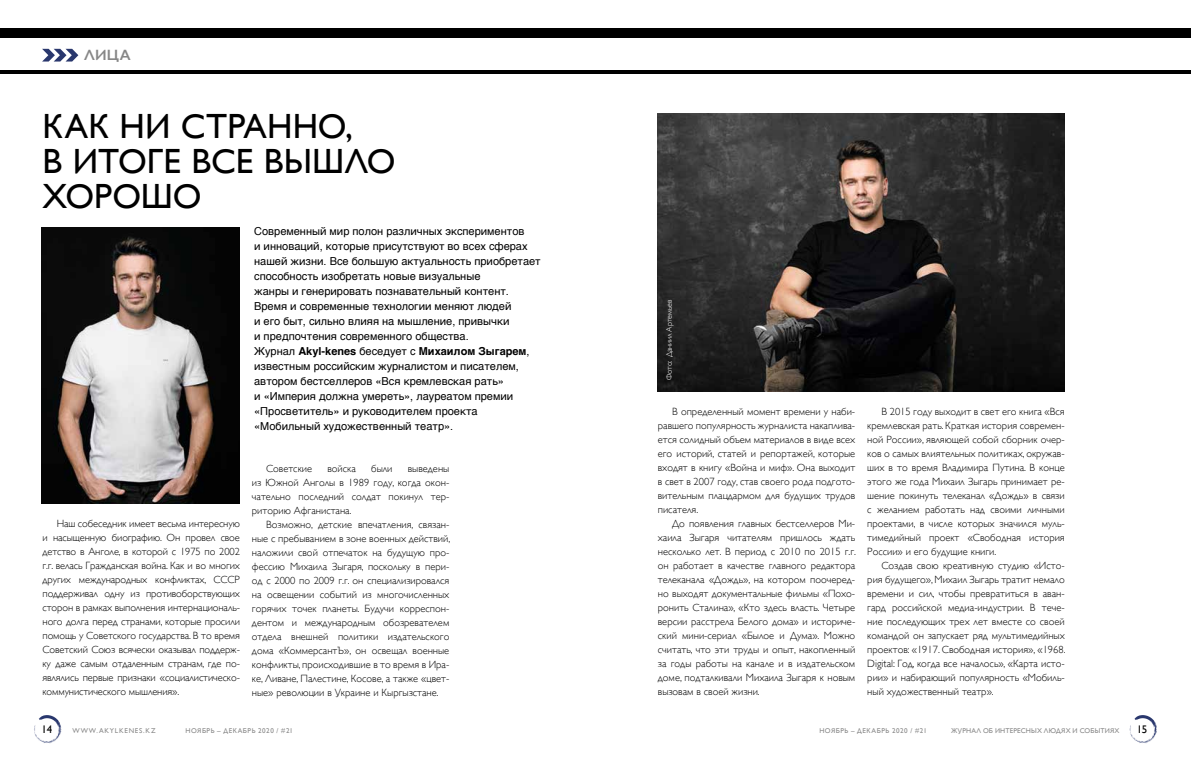
<style>
.page{position:relative;width:1191px;height:774px;background:#fff}
.page>*{position:absolute;margin:0;border:0;box-sizing:border-box;transform-origin:0 0}
.t1{font:35px/35px "Gill Sans";letter-spacing:-.005em;color:#000}
.t2{font:600 15px "Gill Sans";color:#878787}
.t3{font:11px/15px "Helvetica";color:#000}
.t4{font:11px "Gill Sans";color:#000}
.t5{font:300 10.5px/14px "Gill Sans";color:#000;text-align:justify}
.t6{font:300 8px "Gill Sans";letter-spacing:-.015em;color:#fff}
.t7{font:7px "Gill Sans";letter-spacing:.07em;color:#878787}
.t8{font:7px "Gill Sans";letter-spacing:.02em;color:#878787}
.t9{font:7px "Gill Sans";letter-spacing:.11em;color:#878787}
.s1{font-weight:700}
</style>
<div class="page">
<svg style="left:34px;top:715px;width:28px;height:28px"></svg>
<svg style="left:1129px;top:715px;width:28px;height:28px"></svg>
<div style="left:0;top:29px;width:595px;height:9px;background:#000"></div>
<hr style="left:0;top:70px;width:595px;height:4px;background:#000">
<svg style="left:42px;top:49px;width:36px;height:13px"></svg>
<div style="left:596px;top:29px;width:595px;height:9px;background:#000"></div>
<hr style="left:596px;top:70px;width:595px;height:4px;background:#000">
<img style="left:42px;top:228px;width:198px;height:275px">
<img style="left:657px;top:113px;width:407px;height:278px">
<h2 class="t2" style="left:84px;top:46px;width:48px">ЛИЦА</h2>
<h1 class="t1" style="left:43px;top:108px;width:355px">КАК НИ СТРАННО,<br>В ИТОГЕ ВСЕ ВЫШЛО<br>ХОРОШО</h1>
<p class="t3" style="left:254px;top:224px;width:288px">Современный мир полон различных экспериментов<br>и инноваций, которые присутствуют во всех сферах нашей жизни. Все большую актуальность приобретает способность изобретать новые визуальные<br>жанры и генерировать познавательный контент.<br>Время и современные технологии меняют людей<br>и его быт, сильно влияя на мышление, привычки<br>и предпочтения современного общества.<br>Журнал <span class="s1">Akyl-kenes</span> беседует с <span class="s1">Михаилом Зыгарем</span>, известным российским журналистом и писателем, автором бестселлеров «Вся кремлевская рать»<br>и «Империя должна умереть», лауреатом премии «Просветитель» и руководителем проекта «Мобильный художественный театр».</p>
<p class="t5" style="left:43px;top:516px;width:199px;text-indent:14px">Наш собеседник имеет весьма интересную и насыщенную биографию. Он провел свое детство в Анголе, в которой с 1975 по 2002 г.г. велась Гражданская война. Как и во многих других международных конфликтах, СССР поддерживал одну из противоборствующих сторон в рамках выполнения интернациональ&shy;ного долга перед странами, которые просили помощь у Советского государства. В то время Советский Союз всячески оказывал поддерж&shy;ку даже самым отдаленным странам, где по&shy;являлись первые признаки «социалистическо&shy;коммунистического мышления».</p>
<p class="t5" style="left:266px;top:461px;width:48px">Советские</p>
<p class="t5" style="left:327px;top:461px;width:30px">войска</p>
<p class="t5" style="left:371px;top:461px;width:23px">были</p>
<p class="t5" style="left:252px;top:461px;width:199px;text-indent:156px">выведены из -Южной Анголы в 1989 году, когда окон&shy;чательно последний солдат покинул тер&shy;риторию Афганистана.</p>
<p class="t5" style="left:252px;top:517px;width:200px;text-indent:14px">Возможно, детские впечатления, связан&shy;ные с пребыванием в зоне военных действий, наложили свой отпечаток на будущую про&shy;фессию Михаила Зыгаря, поскольку в пери&shy;од с 2000 по 2009 г.г. он специализировался на освещении событий из многочисленных горячих точек планеты. Будучи корреспон&shy;дентом и международным обозревателем отдела внешней политики издательского дома «КоммерсантЪ», он освещал военные конфликты, происходившие в то время в Ира&shy;ке, Ливане, Палестине, Косове, а также «цвет&shy;ные» революции в Украине и Кыргызстане.</p>
<p class="t6" style="left:663px;top:380px;width:82px;rotate:-90deg">Фото: Даниил Артемьев</p>
<p class="t5" style="left:658px;top:404px;width:199px;text-indent:14px">В определенный момент времени у наби&shy;равшего популярность журналиста накаплива&shy;ется солидный объем материалов в виде всех его историй, статей и репортажей, которые входят в книгу «Война и миф». Она выходит в свет в 2007 году, став своего рода подгото&shy;вительным плацдармом для будущих трудов писателя.</p>
<p class="t5" style="left:658px;top:516px;width:200px;text-indent:14px">До появления главных бестселлеров Ми&shy;хаила Зыгаря читателям пришлось ждать несколько лет. В период с 2010 по 2015 г.г. он работает в качестве главного редактора телеканала «Дождь», на котором поочеред&shy;но выходят документальные фильмы «Похо&shy;ронить Сталина», «Кто здесь власть. Четыре версии расстрела Белого дома» и историче&shy;ский мини-сериал «Былое и Дума». Можно считать, что эти труды и опыт, накопленный за годы работы на канале и в издательском доме, подталкивали Михаила Зыгаря к новым вызовам в своей жизни.</p>
<p class="t5" style="left:867px;top:404px;width:199px;text-indent:14px">В 2015 году выходит в свет его книга «Вся кремлевская рать. Краткая история современ&shy;ной России», являющей собой сборник очер&shy;ков о самых влиятельных политиках, окружав&shy;ших в то время Владимира Путина. В конце этого же года Михаил Зыгарь принимает ре&shy;шение покинуть телеканал «Дождь» в связи с желанием работать над своими личными проектами, в числе которых значился муль&shy;тимедийный проект «Свободная история России» и его будущие книги.</p>
<p class="t5" style="left:867px;top:558px;width:200px;text-indent:14px">Создав свою креативную студию «Исто&shy;рия будущего», Михаил Зыгарь тратит немало времени и сил, чтобы превратиться в аван&shy;гард российской медиа-индустрии. В тече&shy;ние последующих трех лет вместе со своей командой он запускает ряд мультимедийных проектов: «1917. Свободная история», «1968.<br>Digital: Год, когда все началось», «Карта исто&shy;рии» и набирающий популярность «Мобиль&shy;ный художественный театр».</p>
<p class="t4" style="left:42px;top:723px;width:12px">14</p>
<p class="t9" style="left:72px;top:727px;width:85px">WWW.AKYLKENES.KZ</p>
<p class="t7" style="left:186px;top:727px;width:109px">НОЯБРЬ – ДЕКАБРЬ 2020 / #21</p>
<p class="t7" style="left:819px;top:727px;width:109px">НОЯБРЬ – ДЕКАБРЬ 2020 / #21</p>
<p class="t8" style="left:951px;top:727px;width:170px">ЖУРНАЛ ОБ ИНТЕРЕСНЫХ ЛЮДЯХ И СОБЫТИЯХ</p>
<p class="t4" style="left:1136px;top:723px;width:12px">15</p>
</div>
